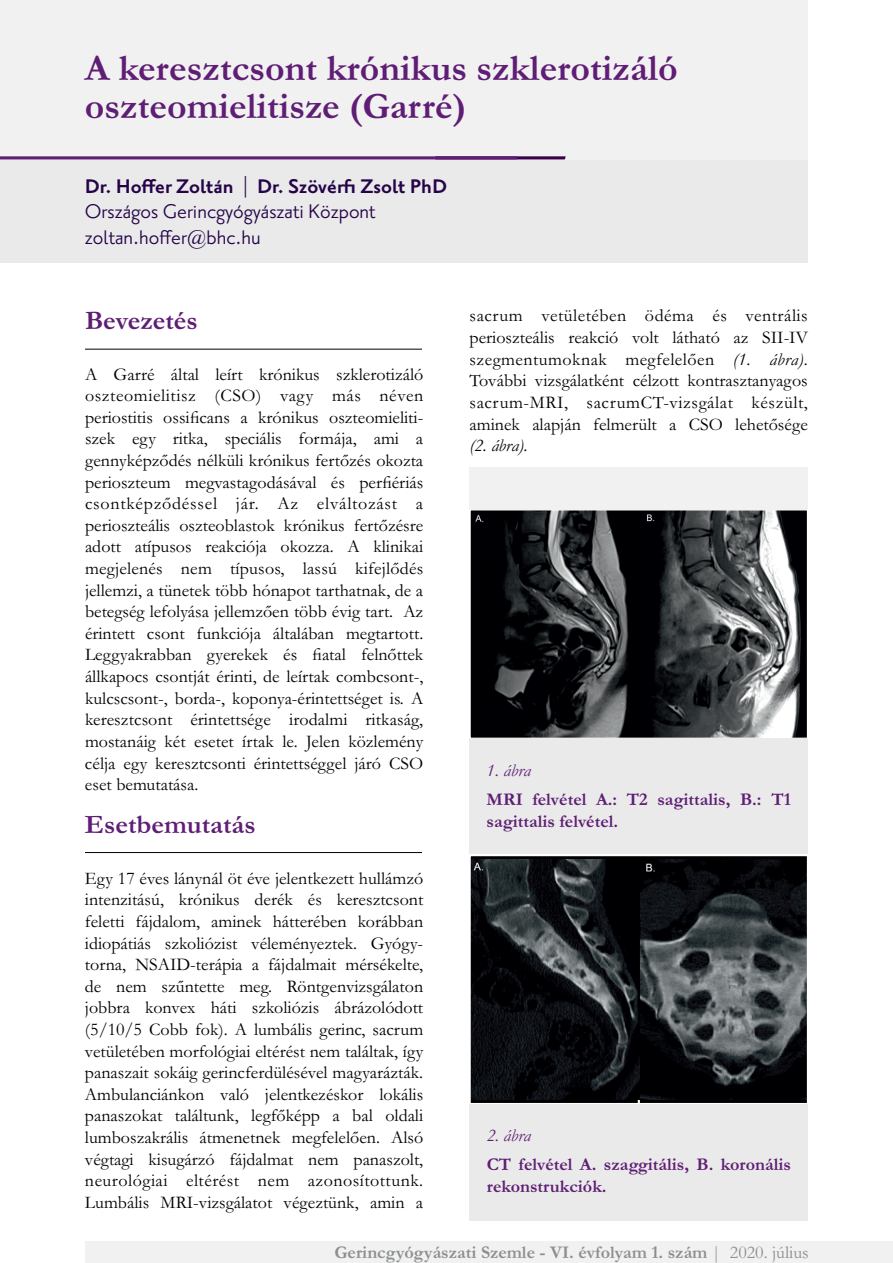
<style>
.page{position:relative;width:893px;height:1263px;background:#fff}
.page>*{position:absolute;margin:0;border:0;box-sizing:border-box;transform-origin:0 0}
.t1{font:700 37.65px/37.7px "Garamond";color:#5f1d75}
.t2{font:700 27px "Garamond";color:#5f1d75}
.t3{font:24px/25.7px "Priori Sans Rovid H";color:#260349}
.t4{font:24px "Priori Sans Rovid H Bold";color:#260349}
.t5{font:18px/21.6px "Garamond";color:#000002;text-align:justify}
.t6{font:700 18px/21.6px "Garamond";color:#5f1d75}
.t7{font:700 18px "Garamond";color:#8c8e8f}
.t8{font:italic 18px "Garamond";color:#5f1d75}
.s1{font-family:"Priori Sans Rovid H"}
.s2{font-style:italic}
.s3{font-weight:400}
</style>
<div class="page">
<div style="left:0;top:156px;width:808px;height:107px;background:#e9eae9"></div>
<div style="left:0;top:0;width:808px;height:159px;background:#f0f1f0"></div>
<svg style="left:0;top:156px;width:566px;height:3px;background:#6a307e"></svg>
<div style="left:85px;top:1242px;width:808px;height:21px;background:#f0f1f0"></div>
<hr style="left:85px;top:349px;width:337px;height:1px;background:#000002">
<img style="left:472px;top:511px;width:334px;height:226px">
<div style="left:469px;top:508px;width:340px;height:232px;border:2px solid #fff"></div>
<div style="left:470px;top:467px;width:338px;height:42px;background:#f0f1f0"></div>
<div style="left:470px;top:739px;width:338px;height:116px;background:#e9eae9"></div>
<hr style="left:85px;top:852px;width:337px;height:1px;background:#000002">
<img style="left:472px;top:859px;width:334px;height:240px">
<div style="left:469px;top:854px;width:340px;height:251px;border:2px solid #fff"></div>
<div style="left:470px;top:1104px;width:338px;height:116px;background:#e9eae9"></div>
<h1 class="t1" style="left:85px;top:54px;width:594px">A keresztcsont krónikus szklerotizáló oszteomielitisze (Garré)</h1>
<h3 class="t4" style="left:85px;top:173px;width:364px">Dr. Hoffer Zoltán <span class="s1">|</span> Dr. Szövérfi Zsolt PhD</h3>
<h3 class="t3" style="left:85px;top:197px;width:292px">Országos Gerincgyógyászati Központ zoltan.hoffer@bhc.hu</h3>
<h2 class="t2" style="left:85px;top:312px;width:114px">Bevezetés</h2>
<p class="t5" style="left:85px;top:365px;width:340px">A Garré által leírt krónikus szklerotizáló oszteomielitisz (CSO) vagy más néven periostitis ossificans a krónikus oszteomieliti&shy;szek egy ritka, speciális formája, ami a gennyképződés nélküli krónikus fertőzés okozta perioszteum megvastagodásával és perfiériás csontképződéssel jár. Az elváltozást a perioszteális oszteoblastok krónikus fertőzésre adott atípusos reakciója okozza. A klinikai megjelenés nem típusos, lassú kifejlődés jellemzi, a tünetek több hónapot tarthatnak, de a betegség lefolyása jellemzően több évig tart. Az érintett csont funkciója általában megtartott.<br>Leggyakrabban gyerekek és fiatal felnőttek állkapocs csontját érinti, de leírtak combcsont-, kulcscsont-, borda-, koponya-érintettséget is. A keresztcsont érintettsége irodalmi ritkaság, mostanáig két esetet írtak le. Jelen közlemény célja egy keresztcsonti érintettséggel járó CSO eset bemutatása.</p>
<h2 class="t2" style="left:85px;top:816px;width:172px">Esetbemutatás</h2>
<p class="t5" style="left:85px;top:869px;width:340px">Egy 17 éves lánynál öt éve jelentkezett hullámzó intenzitású, krónikus derék és keresztcsont feletti fájdalom, aminek hátterében korábban idiopátiás szkoliózist véleményeztek. Gyógy&shy;torna, NSAID-terápia a fájdalmait mérsékelte, de nem szűntette meg. Röntgenvizsgálaton jobbra konvex háti szkoliózis ábrázolódott (5/10/5 Cobb fok). A lumbális gerinc, sacrum vetületében morfológiai eltérést nem találtak, így panaszait sokáig gerincferdülésével magyarázták.<br>Ambulanciánkon való jelentkezéskor lokális panaszokat találtunk, legfőképp a bal oldali lumboszakrális átmenetnek megfelelően. Alsó végtagi kisugárzó fájdalmat nem panaszolt, neurológiai eltérést nem azonosítottunk.<br>Lumbális MRI-vizsgálatot végeztünk, amin a</p>
<p class="t5" style="left:470px;top:307px;width:340px">sacrum vetületében ödéma és ventrális perioszteális reakció volt látható az SII-IV szegmentumoknak megfelelően <span class="s2">(1. ábra)</span>.<br>További vizsgálatként célzott kontrasztanyagos sacrum-MRI, sacrumCT-vizsgálat készült, aminek alapján felmerült a CSO lehetősége <span class="s2">(2. ábra)</span>.</p>
<p class="t8" style="left:487px;top:764px;width:46px">1. ábra</p>
<p class="t6" style="left:487px;top:791px;width:306px">MRI felvétel A.: T2 sagittalis, B.: T1 sagittalis felvétel.</p>
<p class="t8" style="left:487px;top:1129px;width:46px">2. ábra</p>
<p class="t6" style="left:487px;top:1156px;width:306px">CT felvétel A. szaggitális, B. koronális rekonstrukciók.</p>
<p class="t7" style="left:334px;top:1246px;width:476px">Gerincgyógyászati Szemle - VI. évfolyam 1. szám <span class="s3">| 2020. július</span></p>
</div>
